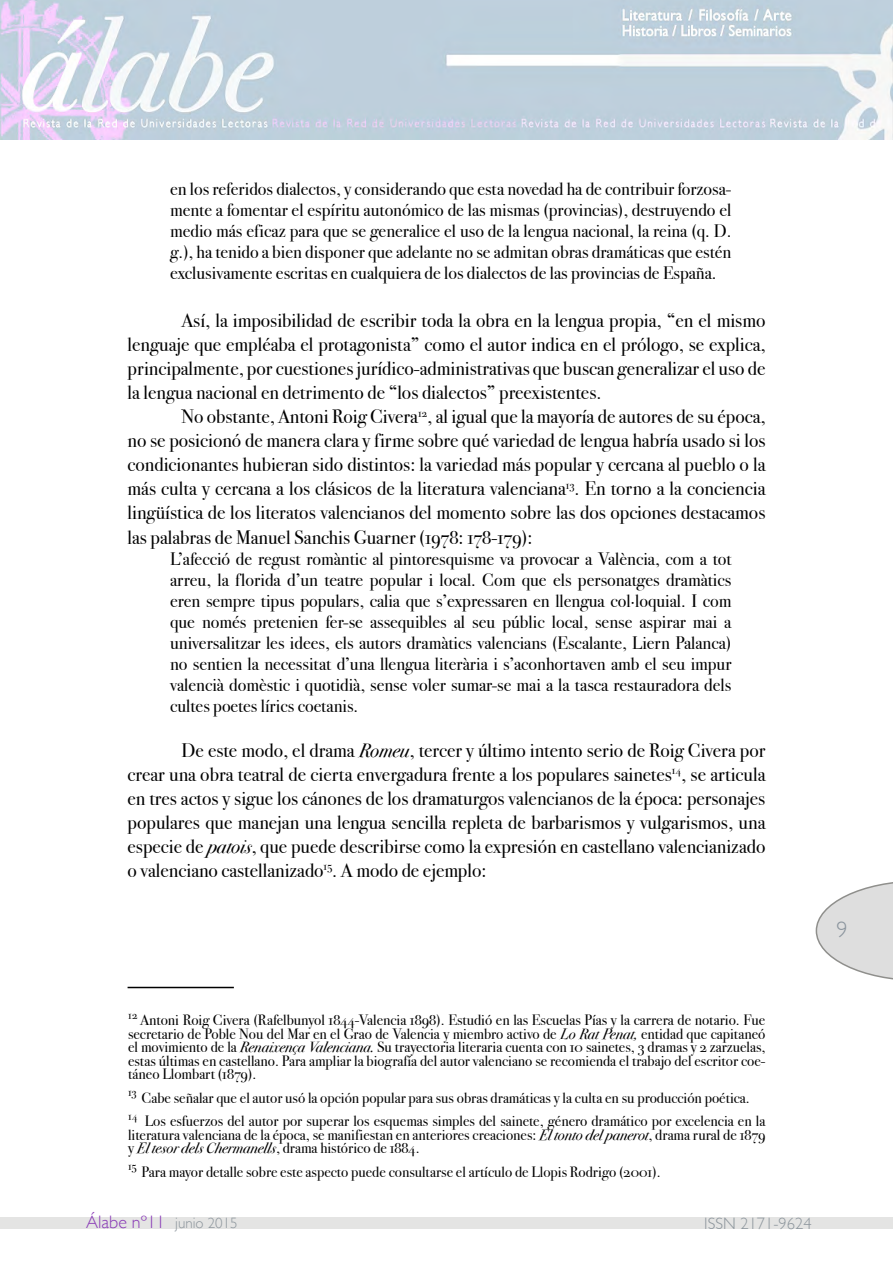
<style>
.page{position:relative;width:893px;height:1263px;background:#fff}
.page>*{position:absolute;margin:0;border:0;box-sizing:border-box;transform-origin:0 0}
.t1{font:300 22.5px "Gill Sans";color:#8a949d}
.t2{font:19.5px/24px "Bodoni Svty Two OSITCTT Book";color:#000;text-align:justify}
.t3{font:18px/21px "Bodoni Svty Two OSITCTT Book";color:#000;text-align:justify}
.t4{font:300 18px "Gill Sans";color:#893ab6}
.t5{font:300 16.5px "Gill Sans";color:#8c959c}
.t6{font:15px/13.5px "Bodoni Svty Two OSITCTT Book";color:#000;text-align:justify}
.s1{font-family:"Bodoni Svty Two OSITCTT Book It"}
.s2{font-size:15px;color:#8c959c}
</style>
<div class="page">
<svg style="left:816px;top:882px;width:77px;height:98px"></svg>
<img style="left:0;top:0;width:893px;height:139px">
<div style="left:0;top:1218px;width:893px;height:11px;background:#e4e4e3"></div>
<hr style="left:128px;top:987px;width:106px;height:1px;background:#000">
<p class="t3" style="left:170px;top:179px;width:563px">en los referidos dialectos, y considerando que esta novedad ha de contribuir forzosa&shy;mente a fomentar el espíritu autonómico de las mismas (provincias), destruyendo el medio más eficaz para que se generalice el uso de la lengua nacional, la reina (q. D. g.), ha tenido a bien disponer que adelante no se admitan obras dramáticas que estén exclusivamente escritas en cualquiera de los dialectos de las provincias de España.</p>
<p class="t2" style="left:128px;top:309px;width:639px;text-indent:54px">Así, la imposibilidad de escribir toda la obra en la lengua propia, “en el mismo lenguaje que empléaba el protagonista” como el autor indica en el prólogo, se explica, principalmente, por cuestiones jurídico-administrativas que buscan generalizar el uso de la lengua nacional en detrimento de “los dialectos” preexistentes.</p>
<p class="t2" style="left:128px;top:405px;width:639px;text-indent:54px">No obstante, Antoni Roig Civera<sup>12</sup>, al igual que la mayoría de autores de su época, no se posicionó de manera clara y firme sobre qué variedad de lengua habría usado si los condicionantes hubieran sido distintos: la variedad más popular y cercana al pueblo o la más culta y cercana a los clásicos de la literatura valenciana<sup>13</sup>. En torno a la conciencia lingüística de los literatos valencianos del momento sobre las dos opciones destacamos las palabras de Manuel Sanchis Guarner (1978: 178-179):</p>
<p class="t3" style="left:170px;top:548px;width:563px">L’afecció de regust romàntic al pintoresquisme va provocar a València, com a tot arreu, la florida d’un teatre popular i local. Com que els personatges dramàtics eren sempre tipus populars, calia que s’expressaren en llengua col·loquial. I com que només pretenien fer-se assequibles al seu públic local, sense aspirar mai a universalitzar les idees, els autors dramàtics valencians (Escalante, Liern Palanca) no sentien la necessitat d’una llengua literària i s’aconhortaven amb el seu impur valencià domèstic i quotidià, sense voler sumar-se mai a la tasca restauradora dels cultes poetes lírics coetanis.</p>
<p class="t2" style="left:128px;top:738px;width:639px;text-indent:54px">De este modo, el drama <span class="s1">Romeu</span>, tercer y último intento serio de Roig Civera por crear una obra teatral de cierta envergadura frente a los populares sainetes<sup>14</sup>, se articula en tres actos y sigue los cánones de los dramaturgos valencianos de la época: personajes populares que manejan una lengua sencilla repleta de barbarismos y vulgarismos, una especie de <span class="s1">patois</span>, que puede describirse como la expresión en castellano valencianizado o valenciano castellanizado<sup>15</sup>. A modo de ejemplo:</p>
<p class="t1" style="left:837px;top:912px;width:13px">9</p>
<p class="t6" style="left:128px;top:1014px;width:639px"><sup>12</sup> Antoni Roig Civera (Rafelbunyol 1844-Valencia 1898). Estudió en las Escuelas Pías y la carrera de notario. Fue secretario de Poble Nou del Mar en el Grao de Valencia y miembro activo de <span class="s1">Lo Rat Penat,</span> entidad que capitaneó el movimiento de la <span class="s1">Renaixença Valenciana.</span> Su trayectoria literaria cuenta con 10 sainetes, 3 dramas y 2 zarzuelas, estas últimas en castellano. Para ampliar la biografía del autor valenciano se recomienda el trabajo del escritor coe&shy;táneo Llombart (1879).</p>
<p class="t6" style="left:128px;top:1091px;width:623px"><sup>13</sup> Cabe señalar que el autor usó la opción popular para sus obras dramáticas y la culta en su producción poética.</p>
<p class="t6" style="left:128px;top:1114px;width:639px"><sup>14</sup> Los esfuerzos del autor por superar los esquemas simples del sainete, género dramático por excelencia en la literatura valenciana de la época, se manifiestan en anteriores creaciones: <span class="s1">El tonto del panerot</span>, drama rural de 1879 y <span class="s1">El tesor dels Chermanells</span>, drama histórico de 1884.</p>
<p class="t6" style="left:128px;top:1165px;width:534px"><sup>15</sup> Para mayor detalle sobre este aspecto puede consultarse el artículo de Llopis Rodrigo (2001).</p>
<p class="t4" style="left:86px;top:1208px;width:153px">Álabe nº11 <span class="s2">junio 2015</span></p>
<p class="t5" style="left:704px;top:1211px;width:109px">ISSN 2171-9624</p>
</div>
